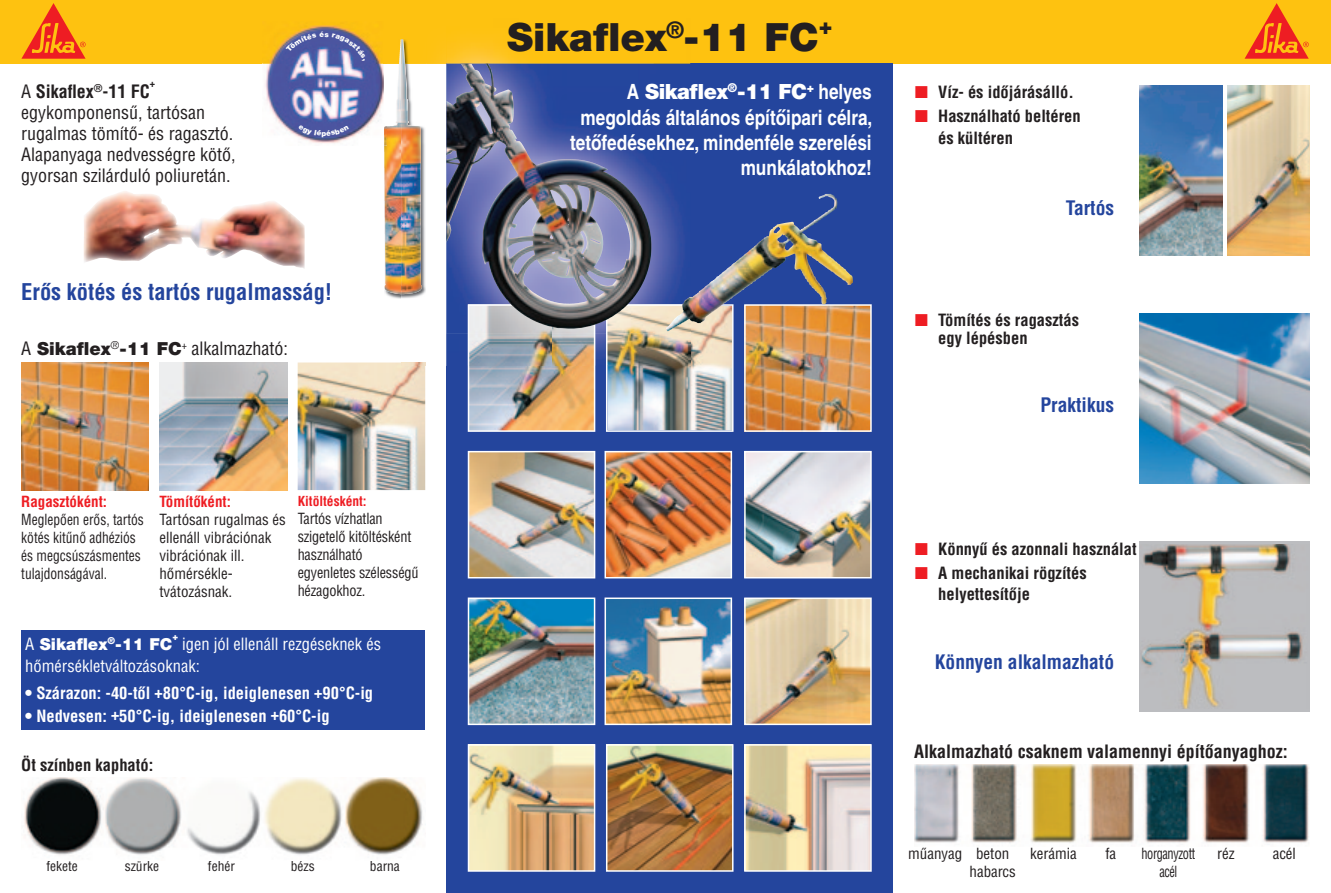
<style>
.page{position:relative;width:1331px;height:893px;background:#fff}
.page>*{position:absolute;margin:0;border:0;box-sizing:border-box;transform-origin:0 0}
.t1{font:900 39px "Helvetica CE";color:#231f20}
.t2{font:700 condensed 22.5px "Helvetica CE";color:#24459d}
.t3{font:700 condensed 21px/25.2px "Helvetica CE";color:#fff;text-align:right}
.t4{font:700 condensed 19.5px "Helvetica CE";color:#24459d}
.t5{font:500 condensed 18px/21px "Helvetica CE";color:#231f20}
.t6{font:700 condensed 18px "Helvetica CE";color:#231f20}
.t7{font:700 condensed 16.5px/24px "Helvetica CE";color:#231f20}
.t8{font:700 condensed 16.5px "Helvetica CE";color:#fff}
.t9{font:500 condensed 16.5px/22.5px "Helvetica CE";color:#fff}
.t10{font:900 16.5px "Helvetica CE";color:#fff}
.t11{font:500 condensed 15px/18px "Helvetica CE";color:#231f20}
.t12{font:500 condensed 15px/18px "Helvetica CE";color:#231f20;scale:.95 1}
.t13{font:500 condensed 15px/18px "Helvetica CE";color:#231f20;scale:.9 1}
.t14{font:700 condensed 15px "Helvetica CE";color:#ee1d23}
.t15{font:500 condensed 15px/18px "Helvetica CE";letter-spacing:-.03em;color:#231f20;text-align:center;scale:.82 1}
.t16{font:500 condensed 13.5px "Helvetica CE";color:#231f20}
.t17{font:700 condensed 13.5px "Helvetica CE";color:#ee1d23}
.t18{font:700 condensed 10.5px "Helvetica CE";color:#231f20}
.t19{font:900 9.6px "Helvetica CE";color:#fff}
.s1{font-weight:500}
.s2{font-weight:900;font-stretch:normal}
.s3{font-weight:500;font-stretch:condensed}
</style>
<div class="page">
<div style="left:0;top:0;width:1331px;height:64px;background:#fec210"></div>
<svg style="left:21px;top:3px;width:65px;height:56px"></svg>
<svg style="left:1244px;top:3px;width:65px;height:56px"></svg>
<div style="left:446px;top:64px;width:447px;height:829px;background:#24459d"></div>
<img style="left:384px;top:39px;width:17px;height:255px">
<img style="left:159px;top:362px;width:128px;height:128px">
<img style="left:298px;top:362px;width:127px;height:128px">
<div style="left:1140px;top:541px;width:170px;height:170px;background:#bcbdc0"></div>
<img style="left:1140px;top:544px;width:163px;height:165px">
<img style="left:1140px;top:313px;width:170px;height:170px">
<img style="left:1140px;top:85px;width:82px;height:170px">
<img style="left:1227px;top:85px;width:83px;height:170px">
<img style="left:914px;top:764px;width:395px;height:79px">
<img style="left:606px;top:331px;width:127px;height:101px">
<img style="left:747px;top:307px;width:122px;height:122px">
<div style="left:744px;top:304px;width:128px;height:128px;border:2px solid #fff"></div>
<img style="left:471px;top:454px;width:121px;height:121px">
<div style="left:468px;top:451px;width:127px;height:127px;border:2px solid #fff"></div>
<img style="left:468px;top:366px;width:127px;height:66px">
<img style="left:747px;top:454px;width:122px;height:121px">
<div style="left:744px;top:451px;width:128px;height:127px;border:2px solid #fff"></div>
<img style="left:471px;top:600px;width:121px;height:122px">
<div style="left:468px;top:597px;width:127px;height:128px;border:2px solid #fff"></div>
<img style="left:607px;top:600px;width:122px;height:122px">
<div style="left:604px;top:597px;width:128px;height:128px;border:2px solid #fff"></div>
<img style="left:607px;top:454px;width:122px;height:121px">
<div style="left:604px;top:451px;width:128px;height:127px;border:2px solid #fff"></div>
<img style="left:747px;top:600px;width:122px;height:122px">
<div style="left:744px;top:597px;width:128px;height:128px;border:2px solid #fff"></div>
<img style="left:471px;top:747px;width:121px;height:122px">
<div style="left:468px;top:744px;width:127px;height:128px;border:2px solid #fff"></div>
<img style="left:747px;top:747px;width:122px;height:122px">
<div style="left:744px;top:744px;width:128px;height:128px;border:2px solid #fff"></div>
<img style="left:609px;top:747px;width:121px;height:122px">
<div style="left:606px;top:744px;width:127px;height:128px;border:2px solid #fff"></div>
<img style="left:21px;top:362px;width:128px;height:128px">
<img style="left:401px;top:39px;width:289px;height:327px">
<img style="left:446px;top:64px;width:244px;height:302px">
<img style="left:401px;top:362px;width:24px;height:4px">
<img style="left:606px;top:304px;width:84px;height:62px">
<img style="left:469px;top:334px;width:125px;height:32px">
<img style="left:446px;top:64px;width:208px;height:270px">
<img style="left:84px;top:191px;width:221px;height:77px">
<img style="left:666px;top:194px;width:169px;height:137px">
<div style="left:21px;top:630px;width:404px;height:100px;background:#24459d"></div>
<img style="left:262px;top:25px;width:125px;height:119px">
<img style="left:384px;top:39px;width:3px;height:25px">
<img style="left:384px;top:126px;width:3px;height:20px">
<img style="left:24px;top:777px;width:399px;height:78px">
<svg style="left:298px;top:125px;width:51px;height:12px"></svg>
<svg style="left:286px;top:31px;width:80px;height:31px;background:#6c6f9f"></svg>
<p class="t6" style="left:21px;top:80px;width:130px"><span class="s1">A</span> Sikaflex<sup>®</sup>-11 FC</p>
<p class="t18" style="left:150px;top:77px;width:7px">+</p>
<p class="t5" style="left:21px;top:102px;width:216px">egykomponensű, tartósan rugalmas tömítő- és ragasztó.<br>Alapanyaga nedvességre kötő, gyorsan szilárduló poliuretán.</p>
<h2 class="t2" style="left:21px;top:278px;width:313px">Erős kötés és tartós rugalmasság!</h2>
<p class="t5" style="left:21px;top:337px;width:268px">A <span class="s2">Sikaflex</span><sup>®</sup><span class="s2">-11 FC</span><sup>+</sup> alkalmazható:</p>
<p class="t14" style="left:21px;top:492px;width:87px">Ragasztóként:</p>
<p class="t13" style="left:21px;top:511px;width:138px">Meglepően erős, tartós kötés kitűnő adhéziós és megcsúszásmentes tulajdonságával.</p>
<p class="t14" style="left:159px;top:492px;width:73px">Tömítőként:</p>
<p class="t11" style="left:159px;top:511px;width:128px">Tartósan rugalmas és ellenáll vibrációnak vibrációnak ill. hőmérsékle&shy;tvátozásnak.</p>
<p class="t17" style="left:298px;top:493px;width:71px">Kitöltésként:</p>
<p class="t12" style="left:298px;top:510px;width:129px">Tartós vízhatlan szigetelő kitöltésként használható egyenletes szélességű hézagokhoz.</p>
<p class="t10" style="left:25px;top:634px;width:149px"><span class="s3">A</span> Sikaflex<sup>®</sup>-11 FC</p>
<p class="t19" style="left:172px;top:631px;width:7px">+</p>
<p class="t9" style="left:25px;top:633px;width:357px;text-indent:157px">igen jól ellenáll rezgéseknek és hőmérsékletváltozásoknak:</p>
<p class="t8" style="left:25px;top:683px;width:349px">• Szárazon: -40-től +80°C-ig, ideiglenesen +90°C-ig</p>
<p class="t8" style="left:25px;top:706px;width:306px">• Nedvesen: +50°C-ig, ideiglenesen +60°C-ig</p>
<p class="t7" style="left:21px;top:753px;width:134px">Öt színben kapható:</p>
<p class="t16" style="left:46px;top:858px;width:33px">fekete</p>
<p class="t16" style="left:125px;top:858px;width:36px">szürke</p>
<p class="t16" style="left:208px;top:858px;width:28px">fehér</p>
<p class="t16" style="left:291px;top:858px;width:25px">bézs</p>
<p class="t16" style="left:370px;top:858px;width:31px">barna</p>
<h1 class="t1" style="left:507px;top:13px;width:327px">Sikaflex<sup>®</sup>-11 FC<sup>+</sup></h1>
<p class="t3" style="left:570px;top:80px;width:304px">A <span class="s2">Sikaflex</span><sup>®</sup><span class="s2">-11 FC</span><sup>+</sup> helyes megoldás általános építőipari célra, tetőfedésekhez, mindenféle szerelési munkálatokhoz!</p>
<p class="t7" style="left:938px;top:80px;width:144px">Víz- és időjárásálló.<br>Használható beltéren</p>
<p class="t7" style="left:938px;top:125px;width:76px">és kültéren</p>
<p class="t4" style="left:1066px;top:196px;width:50px">Tartós</p>
<p class="t7" style="left:938px;top:311px;width:142px;line-height:18px">Tömítés és ragasztás egy lépésben</p>
<p class="t4" style="left:1040px;top:393px;width:75px">Praktikus</p>
<p class="t7" style="left:938px;top:536px;width:200px">Könnyű és azonnali használat<br>A mechanikai rögzítés</p>
<p class="t7" style="left:938px;top:581px;width:93px">helyettesítője</p>
<p class="t4" style="left:935px;top:650px;width:181px">Könnyen alkalmazható</p>
<p class="t6" style="left:914px;top:740px;width:375px">Alkalmazható csaknem valamennyi építőanyaghoz:</p>
<p class="t11" style="left:969px;top:844px;width:48px;text-indent:-61px">műanyag beton habarcs</p>
<p class="t11" style="left:1030px;top:844px;width:48px">kerámia</p>
<p class="t11" style="left:1105px;top:844px;width:12px">fa</p>
<p class="t15" style="left:1141px;top:844px;width:67px">horganyzott acél</p>
<p class="t11" style="left:1217px;top:844px;width:19px">réz</p>
<p class="t11" style="left:1273px;top:844px;width:25px">acél</p>
</div>
